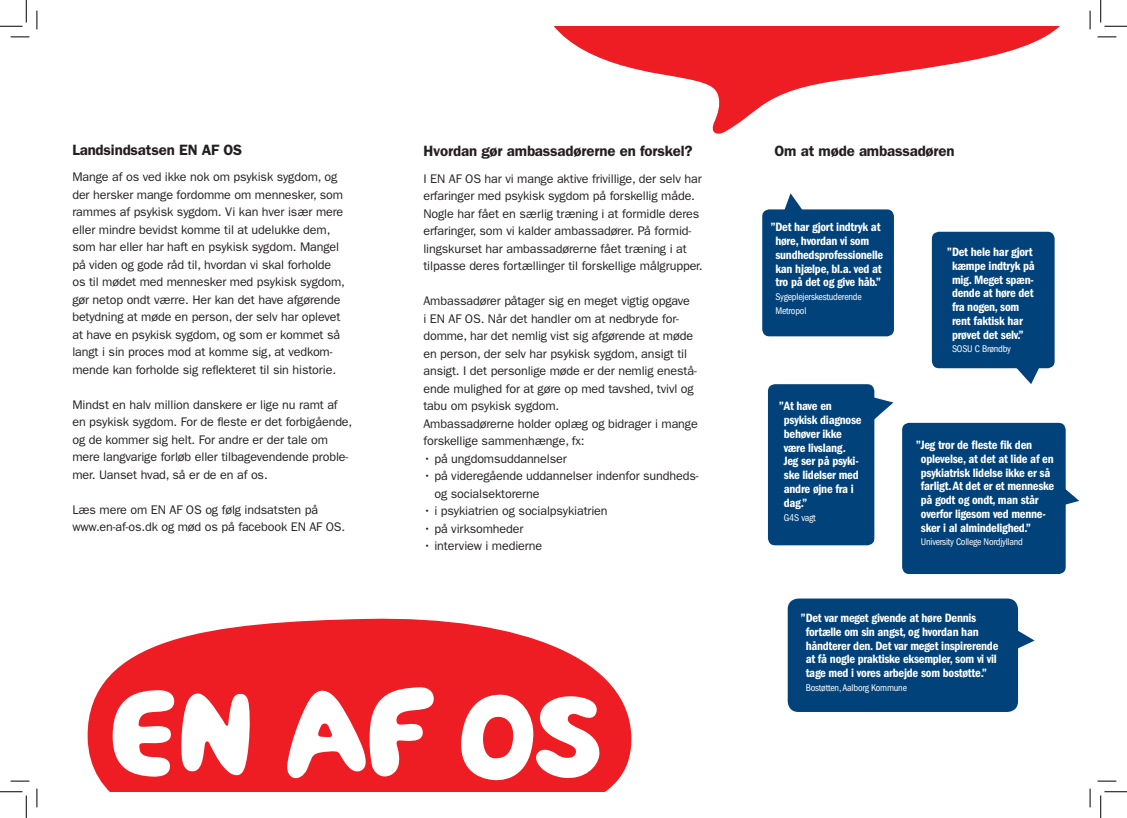
<style>
.page{position:relative;width:1127px;height:818px;background:#fff}
.page>*{position:absolute;margin:0;border:0;box-sizing:border-box;transform-origin:0 0}
.t1{font:600 15px "ITC Franklin Gothic Std";letter-spacing:-.01em;color:#231f20}
.t2{font:12.5px/17.5px "ITC Franklin Gothic Std";letter-spacing:-.01em;color:#231f20}
.t3{font:12.5px/13.8px "ITC Franklin Gothic Std Dm Cd";letter-spacing:-.02em;color:#fff}
.t4{font:condensed 10px/13.8px "ITC Franklin Gothic Std";letter-spacing:-.02em;color:#fff}
</style>
<div class="page">
<svg style="left:87px;top:618px;width:544px;height:174px;fill:#ee1d23"></svg>
<svg style="left:112px;top:686px;width:488px;height:97px;fill:#ee1d23"></svg>
<svg style="left:554px;top:26px;width:506px;height:108px"></svg>
<div style="left:787px;top:598px;width:230px;height:114px;background:#004279;border-radius:11px"></div>
<div style="left:901px;top:423px;width:164px;height:151px;background:#004279;border-radius:7px"></div>
<div style="left:767px;top:384px;width:107px;height:161px;background:#004279;border-radius:7px"></div>
<div style="left:762px;top:209px;width:131px;height:127px;background:#004279;border-radius:7px"></div>
<div style="left:931px;top:232px;width:123px;height:136px;background:#004279;border-radius:7px"></div>
<svg style="left:778px;top:193px;width:34px;height:17px"></svg>
<svg style="left:1007px;top:368px;width:39px;height:16px"></svg>
<svg style="left:874px;top:393px;width:19px;height:32px"></svg>
<svg style="left:1065px;top:476px;width:13px;height:34px"></svg>
<svg style="left:1017px;top:621px;width:17px;height:34px"></svg>
<svg style="left:11px;top:36px;width:18px;height:2px"></svg>
<svg style="left:1097px;top:36px;width:18px;height:2px"></svg>
<svg style="left:11px;top:780px;width:18px;height:2px"></svg>
<svg style="left:1097px;top:780px;width:18px;height:2px"></svg>
<svg style="left:36px;top:11px;width:2px;height:18px"></svg>
<svg style="left:36px;top:788px;width:2px;height:19px"></svg>
<svg style="left:1089px;top:11px;width:1px;height:18px"></svg>
<svg style="left:1089px;top:788px;width:1px;height:19px"></svg>
<svg style="left:0;top:0;width:27px;height:27px"></svg>
<svg style="left:0;top:791px;width:27px;height:27px"></svg>
<svg style="left:1100px;top:0;width:26px;height:27px"></svg>
<svg style="left:1100px;top:791px;width:26px;height:27px"></svg>
<p class="t1" style="left:72px;top:141px;width:171px">Landsindsatsen EN AF OS</p>
<p class="t2" style="left:72px;top:169px;width:274px">Mange af os ved ikke nok om psykisk sygdom, og der hersker mange fordomme om mennesker, som rammes af psykisk sygdom. Vi kan hver især mere eller mindre bevidst komme til at udelukke dem, som har eller har haft en psykisk sygdom. Mangel på viden og gode råd til, hvordan vi skal forholde os til mødet med mennesker med psykisk sygdom, gør netop ondt værre. Her kan det have afgørende betydning at møde en person, der selv har oplevet at have en psykisk sygdom, og som er kommet så langt i sin proces mod at komme sig, at vedkom&shy;mende kan forholde sig reflekteret til sin historie.</p>
<p class="t2" style="left:72px;top:396px;width:281px">Mindst en halv million danskere er lige nu ramt af en psykisk sygdom. For de fleste er det forbigående, og de kommer sig helt. For andre er der tale om mere langvarige forløb eller tilbagevendende proble&shy;mer. Uanset hvad, så er de en af os.</p>
<p class="t2" style="left:72px;top:501px;width:274px">Læs mere om EN AF OS og følg indsatsten på www.en-af-os.dk og mød os på facebook EN AF OS.</p>
<p class="t1" style="left:423px;top:142px;width:271px">Hvordan gør ambassadørerne en forskel?</p>
<p class="t2" style="left:423px;top:170px;width:281px">I EN AF OS har vi mange aktive frivillige, der selv har erfaringer med psykisk sygdom på forskellig måde.<br>Nogle har fået en særlig træning i at formidle deres erfaringer, som vi kalder ambassadører. På formid&shy;lingskurset har ambassadørerne fået træning i at tilpasse deres fortællinger til forskellige målgrupper.</p>
<p class="t2" style="left:423px;top:292px;width:275px">Ambassadører påtager sig en meget vigtig opgave<br>i EN AF OS. Når det handler om at nedbryde for&shy;domme, har det nemlig vist sig afgørende at møde en person, der selv har psykisk sygdom, ansigt til ansigt. I det personlige møde er der nemlig enestå&shy;ende mulighed for at gøre op med tavshed, tvivl og tabu om psykisk sygdom.</p>
<p class="t2" style="left:423px;top:415px;width:276px">Ambassadørerne holder oplæg og bidrager i mange forskellige sammenhænge, fx:</p>
<p class="t2" style="left:423px;top:450px;width:145px">• på ungdomsuddannelser</p>
<p class="t2" style="left:434px;top:467px;width:265px;text-indent:-11px">• på videregående uddannelser indenfor sundheds&shy;og socialsektorerne</p>
<p class="t2" style="left:423px;top:502px;width:186px">• i psykiatrien og socialpsykiatrien</p>
<p class="t2" style="left:423px;top:520px;width:101px">• på virksomheder</p>
<p class="t2" style="left:423px;top:537px;width:120px">• interview i medierne</p>
<p class="t1" style="left:774px;top:142px;width:181px">Om at møde ambassadøren</p>
<p class="t3" style="left:775px;top:220px;width:109px;text-indent:-5px">”Det har gjort indtryk at høre, hvordan vi som sundhedsprofessionelle kan hjælpe, bl.a. ved at tro på det og give håb.”</p>
<p class="t4" style="left:775px;top:290px;width:88px">Sygeplejerskestuderende<br>Metropol</p>
<p class="t3" style="left:783px;top:399px;width:79px;text-indent:-5px">”At have en psykisk diagnose behøver ikke være livslang.<br>Jeg ser på psyki&shy;ske lidelser med andre øjne fra i dag.”</p>
<p class="t4" style="left:783px;top:510px;width:33px">G4S vagt</p>
<p class="t3" style="left:951px;top:245px;width:84px;text-indent:-5px">”Det hele har gjort kæmpe indtryk på mig. Meget spæn&shy;dende at høre det fra nogen, som rent faktisk har prøvet det selv.”</p>
<p class="t4" style="left:951px;top:342px;width:60px">SOSU C Brøndby</p>
<p class="t3" style="left:920px;top:438px;width:135px;text-indent:-5px">”Jeg tror de fleste fik den oplevelse, at det at lide af en psykiatrisk lidelse ikke er så farligt. At det er et menneske på godt og ondt, man står overfor ligesom ved menne&shy;sker i al almindelighed.”</p>
<p class="t4" style="left:920px;top:535px;width:104px">University College Nordjylland</p>
<p class="t3" style="left:805px;top:611px;width:194px;text-indent:-5px">”Det var meget givende at høre Dennis fortælle om sin angst, og hvordan han håndterer den. Det var meget inspirerende at få nogle praktiske eksempler, som vi vil tage med i vores arbejde som bostøtte.”</p>
<p class="t4" style="left:805px;top:681px;width:103px">Bostøtten, Aalborg Kommune</p>
</div>
